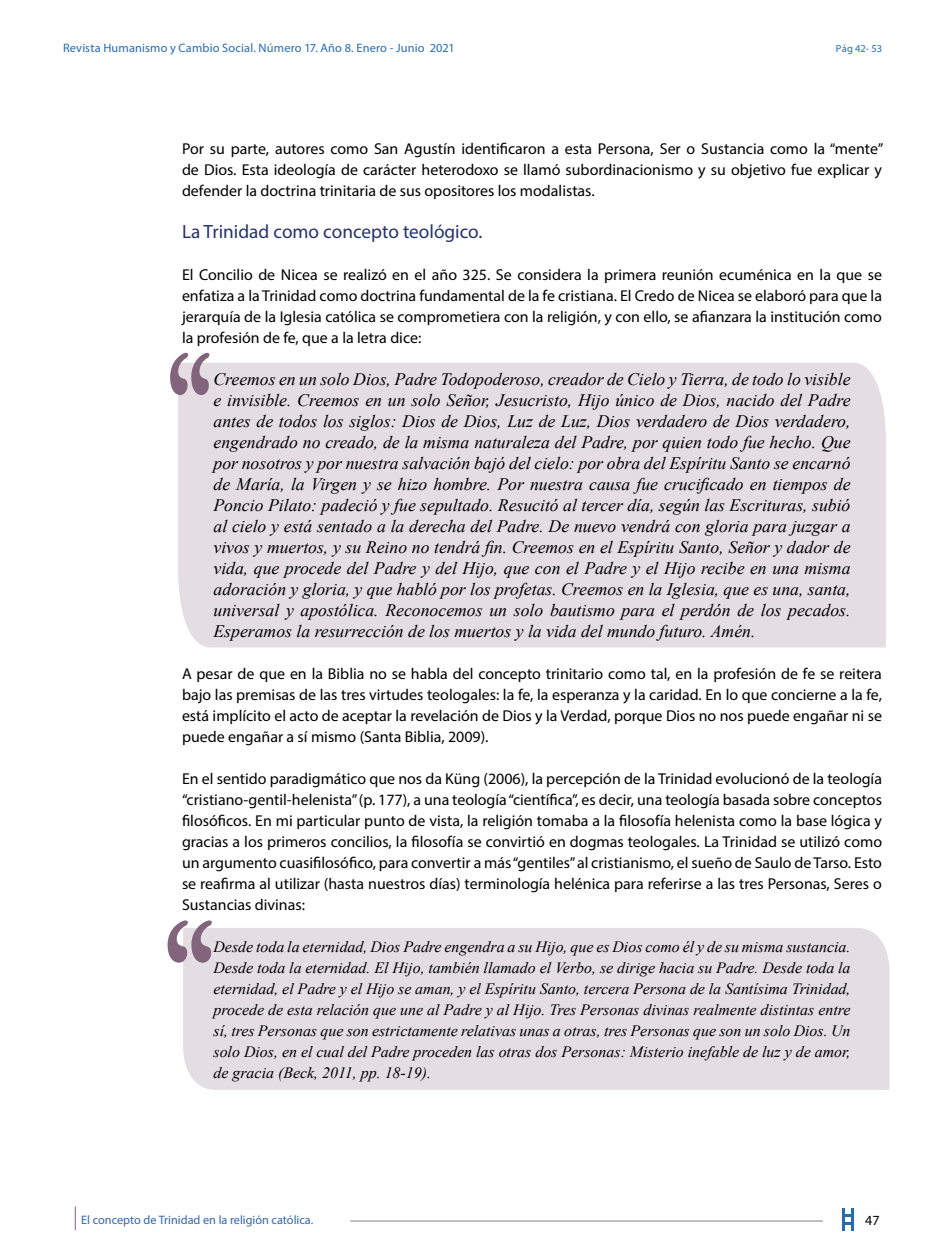
<style>
.page{position:relative;width:945px;height:1260px;background:#fff}
.page>*{position:absolute;margin:0;border:0;box-sizing:border-box;transform-origin:0 0}
.Contenido{font:19.25px "Myriad Pro";color:#24336b}
.Contenido-2{font:italic 17.5px/21px "Times New Roman";color:#000;text-align:justify}
.Contenido-3{font:15.75px/21px "Myriad Pro";color:#000;text-align:justify}
.Contenido-4{font:italic 15.75px/21px "Times New Roman";color:#000;text-align:justify}
.t1{font:14px "Myriad Pro";color:#000}
.t2{font:12.25px "Myriad Pro";letter-spacing:.01em;color:#266bb5}
.t3{font:12.25px "Myriad Pro";color:#3466af}
.t4{font:10.5px "Myriad Pro";color:#266bb5}
</style>
<div class="page">
<hr style="left:350px;top:1221px;width:473px;height:1px;background:#808080">
<svg style="left:75px;top:1206px;width:1px;height:24px"></svg>
<svg style="left:842px;top:1209px;width:12px;height:22px"></svg>
<div style="left:183px;top:928px;width:707px;height:162px;background:#e4dde2"></div>
<div style="left:178px;top:363px;width:708px;height:284px;background:#e4dde2"></div>
<svg style="left:170px;top:353px;width:39px;height:42px"></svg>
<svg style="left:168px;top:920px;width:44px;height:43px"></svg>
<p class="t2" style="left:63px;top:41px;width:393px">Revista Humanismo y Cambio Social. Número 17. Año 8. Enero - Junio 2021</p>
<p class="t4" style="left:836px;top:42px;width:48px">Pág 42- 53</p>
<p class="Contenido-3" style="left:182px;top:138px;width:703px">Por su parte, autores como San Agustín identificaron a esta Persona, Ser o Sustancia como la “mente” de Dios. Esta ideología de carácter heterodoxo se llamó subordinacionismo y su objetivo fue explicar y defender la doctrina trinitaria de sus opositores los modalistas.</p>
<p class="Contenido" style="left:182px;top:220px;width:302px">La Trinidad como concepto teológico.</p>
<p class="Contenido-3" style="left:182px;top:264px;width:702px">El Concilio de Nicea se realizó en el año 325. Se considera la primera reunión ecuménica en la que se enfatiza a la Trinidad como doctrina fundamental de la fe cristiana. El Credo de Nicea se elaboró para que la jerarquía de la Iglesia católica se comprometiera con la religión, y con ello, se afianzara la institución como la profesión de fe, que a la letra dice:</p>
<p class="Contenido-2" style="left:214px;top:368px;width:639px">Creemos en un solo Dios, Padre Todopoderoso, creador de Cielo y Tierra, de todo lo visible e invisible. Creemos en un solo Señor, Jesucristo, Hijo único de Dios, nacido del Padre antes de todos los siglos: Dios de Dios, Luz de Luz, Dios verdadero de Dios verdadero, engendrado no creado, de la misma naturaleza del Padre, por quien todo fue hecho. Que por nosotros y por nuestra salvación bajó del cielo: por obra del Espíritu Santo se encarnó de María, la Virgen y se hizo hombre. Por nuestra causa fue crucificado en tiempos de Poncio Pilato: padeció y fue sepultado. Resucitó al tercer día, según las Escrituras, subió al cielo y está sentado a la derecha del Padre. De nuevo vendrá con gloria para juzgar a vivos y muertos, y su Reino no tendrá fin. Creemos en el Espíritu Santo, Señor y dador de vida, que procede del Padre y del Hijo, que con el Padre y el Hijo recibe en una misma adoración y gloria, y que habló por los profetas. Creemos en la Iglesia, que es una, santa, universal y apostólica. Reconocemos un solo bautismo para el perdón de los pecados.<br>Esperamos la resurrección de los muertos y la vida del mundo futuro. Amén.</p>
<p class="Contenido-3" style="left:182px;top:663px;width:702px">A pesar de que en la Biblia no se habla del concepto trinitario como tal, en la profesión de fe se reitera bajo las premisas de las tres virtudes teologales: la fe, la esperanza y la caridad. En lo que concierne a la fe, está implícito el acto de aceptar la revelación de Dios y la Verdad, porque Dios no nos puede engañar ni se puede engañar a sí mismo (Santa Biblia, 2009).</p>
<p class="Contenido-3" style="left:182px;top:768px;width:702px">En el sentido paradigmático que nos da Küng (2006), la percepción de la Trinidad evolucionó de la teología “cristiano-gentil-helenista” (p. 177), a una teología “científica”, es decir, una teología basada sobre conceptos filosóficos. En mi particular punto de vista, la religión tomaba a la filosofía helenista como la base lógica y gracias a los primeros concilios, la filosofía se convirtió en dogmas teologales. La Trinidad se utilizó como un argumento cuasifilosófico, para convertir a más “gentiles” al cristianismo, el sueño de Saulo de Tarso. Esto se reafirma al utilizar (hasta nuestros días) terminología helénica para referirse a las tres Personas, Seres o Sustancias divinas:</p>
<p class="Contenido-4" style="left:214px;top:936px;width:639px">Desde toda la eternidad, Dios Padre engendra a su Hijo, que es Dios como él y de su misma sustancia.<br>Desde toda la eternidad. El Hijo, también llamado el Verbo, se dirige hacia su Padre. Desde toda la eternidad, el Padre y el Hijo se aman, y el Espíritu Santo, tercera Persona de la Santísima Trinidad, procede de esta relación que une al Padre y al Hijo. Tres Personas divinas realmente distintas entre sí, tres Personas que son estrictamente relativas unas a otras, tres Personas que son un solo Dios. Un solo Dios, en el cual del Padre proceden las otras dos Personas: Misterio inefable de luz y de amor, de gracia (Beck, 2011, pp. 18-19).</p>
<p class="t3" style="left:81px;top:1212px;width:234px">El concepto de Trinidad en la religión católica.</p>
<p class="t1" style="left:865px;top:1212px;width:16px">47</p>
</div>
